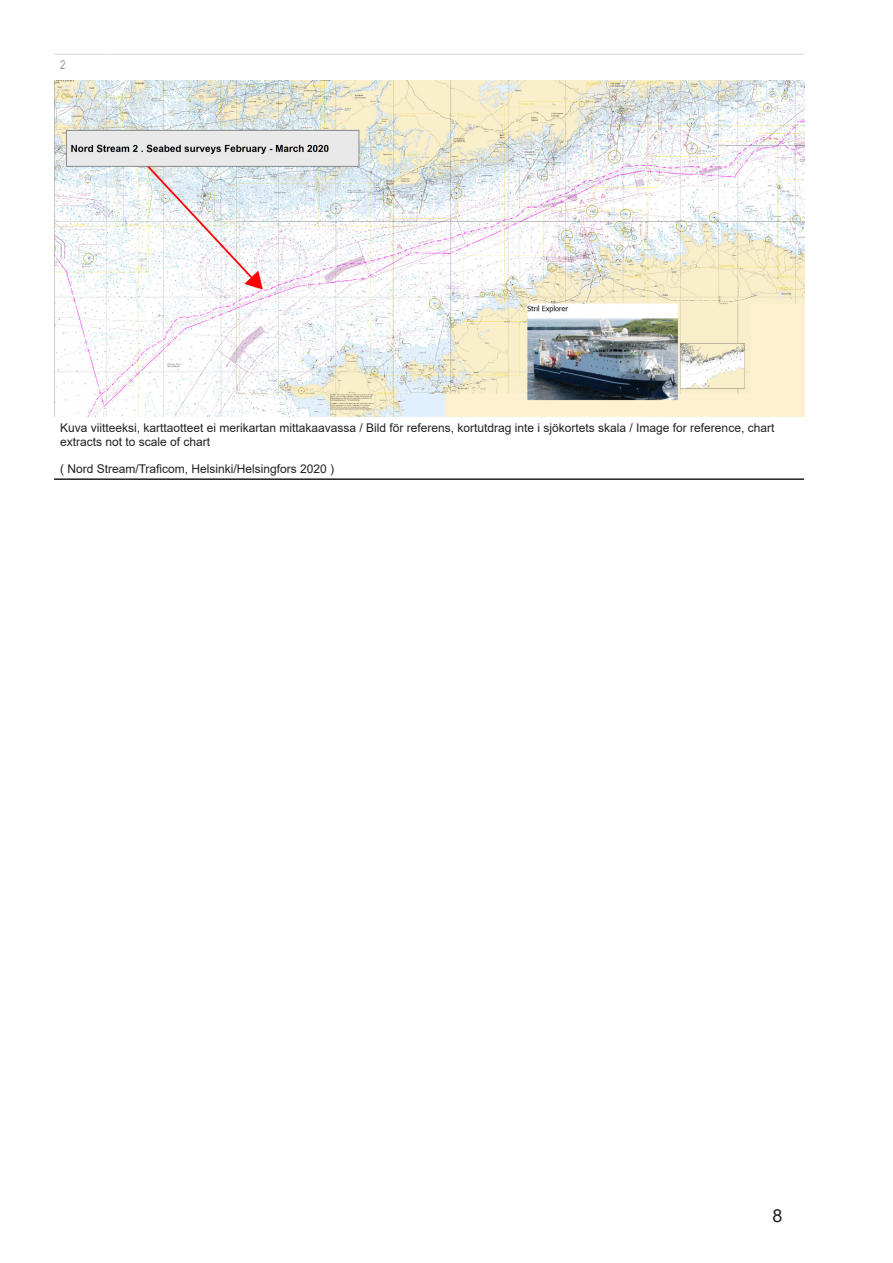
<style>
.page{position:relative;width:893px;height:1263px;background:#fff}
.page>*{position:absolute;margin:0;border:0;box-sizing:border-box;transform-origin:0 0}
.t1{font:18px "Arial";color:#231f20}
.t2{font:12px/14.4px "Arial";color:#231f20}
.gray{font:12px "Arial Narrow";color:#939598}
</style>
<div class="page">
<hr style="left:54px;top:54px;width:51px;height:1px;background:#d7d7d7">
<hr style="left:114px;top:54px;width:690px;height:1px;background:#d7d7d7">
<img style="left:54px;top:81px;width:750px;height:335px">
<hr style="left:54px;top:478px;width:750px;height:2px;background:#231f20">
<p class="gray" style="left:60px;top:56px;width:7px">2</p>
<p class="t2" style="left:60px;top:420px;width:716px">Kuva viitteeksi, karttaotteet ei merikartan mittakaavassa / Bild för referens, kortutdrag inte i sjökortets skala / Image for reference, chart extracts not to scale of chart</p>
<p class="t2" style="left:60px;top:462px;width:276px">( Nord Stream/Traficom, Helsinki/Helsingfors 2020 )</p>
<h1 class="t1" style="left:772px;top:1203px;width:12px">8</h1>
</div>
